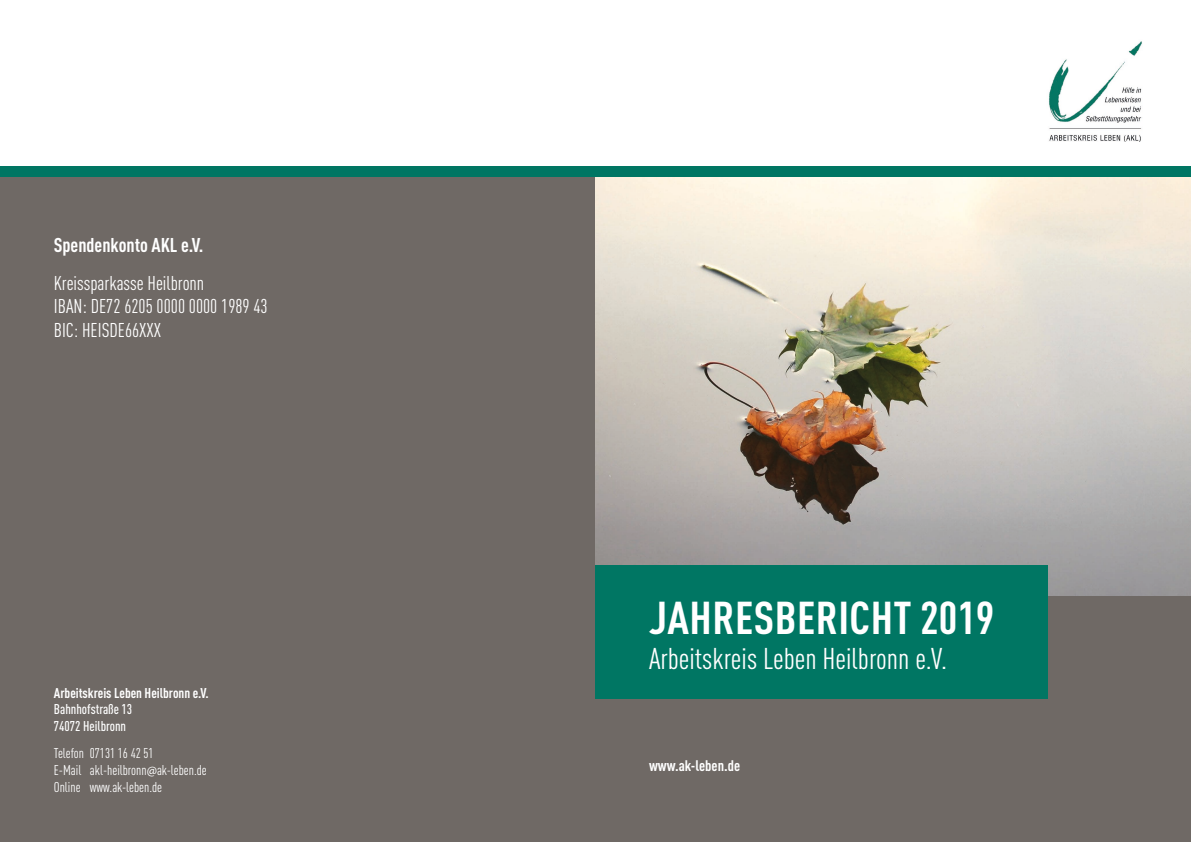
<style>
.page{position:relative;width:1191px;height:842px;background:#fff}
.page>*{position:absolute;margin:0;border:0;box-sizing:border-box;transform-origin:0 0}
.t1{font:700 condensed 45.4px "DINOT";letter-spacing:.01em;color:#fff}
.t2{font:condensed 29.6px "DINOT";color:#fff}
.t3{font:condensed 19.7px "DINOT";color:#fff}
.t4{font:700 condensed 19.7px "DINOT";color:#fff}
.t5{font:700 condensed 15.1px "DINOT";color:#fff}
.t6{font:condensed 14px "DINOT";color:#fff}
.t7{font:700 condensed 14px "DINOT";color:#fff}
.t8{font:500 condensed 14px "DINOT";color:#fff}
.s1{font-family:"Myriad Pro";font-stretch:normal}
</style>
<div class="page">
<div style="left:0;top:167px;width:1191px;height:675px;background:#6f6965"></div>
<img style="left:595px;top:177px;width:596px;height:418px">
<div style="left:595px;top:565px;width:453px;height:134px;background:#007663"></div>
<img style="left:1048px;top:41px;width:94px;height:100px">
<div style="left:0;top:167px;width:1191px;height:10px;background:#007663"></div>
<p class="t4" style="left:54px;top:233px;width:151px">Spendenkonto AKL e.V.</p>
<p class="t3" style="left:54px;top:271px;width:152px">Kreissparkasse Heilbronn</p>
<p class="t3" style="left:54px;top:295px;width:215px">IBAN: DE72 6205 0000 0000 1989 43</p>
<p class="t3" style="left:54px;top:318px;width:109px">BIC: HEISDE66XXX</p>
<p class="t7" style="left:54px;top:684px;width:156px">Arbeitskreis Leben Heilbronn e.V.</p>
<p class="t8" style="left:54px;top:701px;width:80px">Bahnhofstraße 13</p>
<p class="t8" style="left:54px;top:718px;width:74px">74072 Heilbronn</p>
<p class="t6" style="left:54px;top:745px;width:101px">Telefon 07131 16 42 51</p>
<p class="t6" style="left:54px;top:762px;width:154px">E-Mail akl-heilbronn<span class="s1">@</span>ak-leben.de</p>
<p class="t6" style="left:54px;top:778px;width:110px">Online www.ak-leben.de</p>
<p class="t1" style="left:649px;top:590px;width:347px">JAHRESBERICHT 2019</p>
<p class="t2" style="left:649px;top:642px;width:300px">Arbeitskreis Leben Heilbronn e.V.</p>
<p class="t5" style="left:649px;top:756px;width:93px">www.ak-leben.de</p>
</div>
